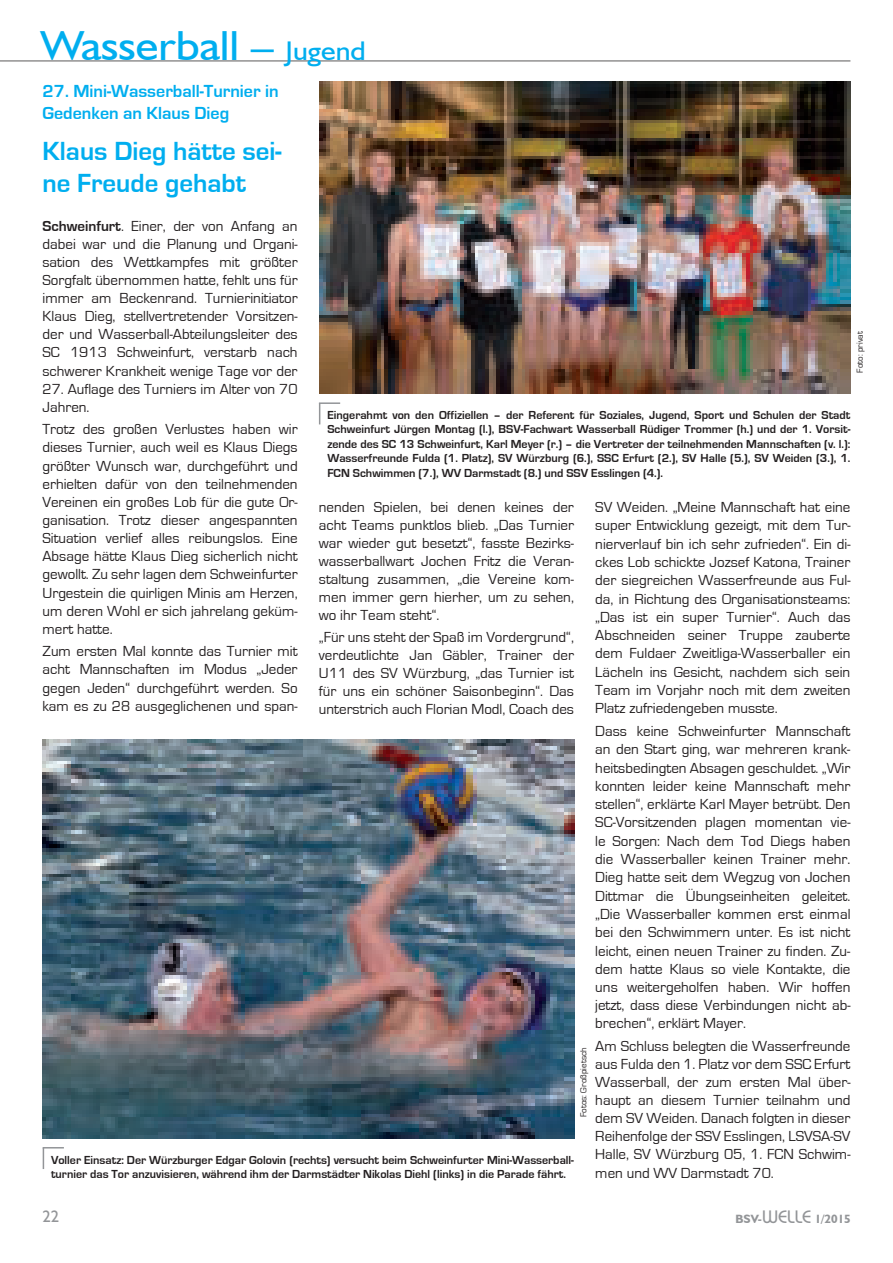
<style>
.page{position:relative;width:893px;height:1263px;background:#fff}
.page>*{position:absolute;margin:0;border:0;box-sizing:border-box;transform-origin:0 0}
.t1{font:42px "Humanist 521 BT";color:#00aeef;scale:1.1 1}
.t2{font:700 27px/32.4px "Eurostile";color:#00aeef}
.t3{font:700 18px/21.6px "Eurostile";color:#00aeef}
.t4{font:16.5px "Humanist 521 BT";color:#939598}
.t5{font:15px/18.3px "Eurostile";color:#231f20;text-align:justify}
.t6{font:700 12px/14.4px "Eurostile";color:#231f20}
.t7{font:700 12px "Humanist 521 BT";color:#939598}
.t8{font:9px "Eurostile";color:#231f20}
.s1{font-size:27px}
.s2{font-weight:700}
.s3{font-family:"Bauhaus IT Cby BT";font-weight:500;font-size:18px}
</style>
<div class="page">
<hr style="left:0;top:60px;width:850px;height:2px;background:#231f20">
<img style="left:319px;top:82px;width:531px;height:312px">
<img style="left:43px;top:740px;width:531px;height:398px">
<hr style="left:319px;top:402px;width:21px;height:2px;background:#939598">
<svg style="left:319px;top:404px;width:1px;height:20px"></svg>
<svg style="left:43px;top:1147px;width:21px;height:22px"></svg>
<h1 class="t1" style="left:41px;top:20px;width:297px">Wasserball – <span class="s1">Jugend</span></h1>
<p class="t3" style="left:43px;top:81px;width:238px">27. Mini-Wasserball-Turnier in<br>Gedenken an Klaus Dieg</p>
<h2 class="t2" style="left:43px;top:135px;width:241px">Klaus Dieg hätte sei&shy;ne Freude gehabt</h2>
<p class="t5" style="left:43px;top:218px;width:257px"><span class="s2">Schweinfurt</span>. Einer, der von Anfang an dabei war und die Planung und Organi&shy;sation des Wettkampfes mit größter Sorgfalt übernommen hatte, fehlt uns für immer am Beckenrand. Turnierinitiator Klaus Dieg, stellvertretender Vorsitzen&shy;der und Wasserball-Abteilungsleiter des SC 1913 Schweinfurt, verstarb nach schwerer Krankheit wenige Tage vor der</p>
<p class="t5" style="left:43px;top:380px;width:257px">27. Auflage des Turniers im Alter von 70<br>Jahren.</p>
<p class="t5" style="left:43px;top:420px;width:257px">Trotz des großen Verlustes haben wir dieses Turnier, auch weil es Klaus Diegs größter Wunsch war, durchgeführt und erhielten dafür von den teilnehmenden Vereinen ein großes Lob für die gute Or&shy;ganisation. Trotz dieser angespannten Situation verlief alles reibungslos. Eine Absage hätte Klaus Dieg sicherlich nicht gewollt. Zu sehr lagen dem Schweinfurter Urgestein die quirligen Minis am Herzen, um deren Wohl er sich jahrelang geküm&shy;mert hatte.</p>
<p class="t5" style="left:43px;top:643px;width:257px">Zum ersten Mal konnte das Turnier mit acht Mannschaften im Modus „Jeder gegen Jeden“ durchgeführt werden. So kam es zu 28 ausgeglichenen und span-</p>
<p class="t8" style="left:855px;top:373px;width:43px;rotate:-90deg">Foto: privat</p>
<p class="t6" style="left:327px;top:408px;width:524px;text-align:justify">Eingerahmt von den Offiziellen – der Referent für Soziales, Jugend, Sport und Schulen der Stadt Schweinfurt Jürgen Montag (l.), BSV-Fachwart Wasserball Rüdiger Trommer (h.) und der 1. Vorsit&shy;zende des SC 13 Schweinfurt, Karl Meyer (r.) – die Vertreter der teilnehmenden Mannschaften (v. l.):<br>Wasserfreunde Fulda (1. Platz), SV Würzburg (6.), SSC Erfurt (2.), SV Halle (5.), SV Weiden (3.), 1.<br>FCN Schwimmen (7.), WV Darmstadt (8.) und SSV Esslingen (4.).</p>
<p class="t5" style="left:319px;top:498px;width:257px">nenden Spielen, bei denen keines der acht Teams punktlos blieb. „Das Turnier war wieder gut besetzt“, fasste Bezirks&shy;wasserballwart Jochen Fritz die Veran&shy;staltung zusammen, „die Vereine kom&shy;men immer gern hierher, um zu sehen, wo ihr Team steht“.</p>
<p class="t5" style="left:319px;top:629px;width:257px">„Für uns steht der Spaß im Vordergrund“, verdeutlichte Jan Gäbler, Trainer der U11 des SV Würzburg, „das Turnier ist für uns ein schöner Saisonbeginn“. Das unterstrich auch Florian Modl, Coach des</p>
<p class="t5" style="left:595px;top:498px;width:257px">SV Weiden. „Meine Mannschaft hat eine super Entwicklung gezeigt, mit dem Tur&shy;nierverlauf bin ich sehr zufrieden“. Ein di&shy;ckes Lob schickte Jozsef Katona, Trainer der siegreichen Wasserfreunde aus Ful&shy;da, in Richtung des Organisationsteams: „Das ist ein super Turnier“. Auch das Abschneiden seiner Truppe zauberte dem Fuldaer Zweitliga-Wasserballer ein Lächeln ins Gesicht, nachdem sich sein Team im Vorjahr noch mit dem zweiten Platz zufriedengeben musste.</p>
<p class="t5" style="left:595px;top:722px;width:257px">Dass keine Schweinfurter Mannschaft an den Start ging, war mehreren krank&shy;heitsbedingten Absagen geschuldet. „Wir konnten leider keine Mannschaft mehr stellen“, erklärte Karl Mayer betrübt. Den SC-Vorsitzenden plagen momentan vie&shy;le Sorgen: Nach dem Tod Diegs haben die Wasserballer keinen Trainer mehr.<br>Dieg hatte seit dem Wegzug von Jochen Dittmar die Übungseinheiten geleitet. „Die Wasserballer kommen erst einmal bei den Schwimmern unter. Es ist nicht leicht, einen neuen Trainer zu finden. Zu&shy;dem hatte Klaus so viele Kontakte, die uns weitergeholfen haben. Wir hoffen jetzt, dass diese Verbindungen nicht ab&shy;brechen“, erklärt Mayer.</p>
<p class="t5" style="left:595px;top:1037px;width:257px">Am Schluss belegten die Wasserfreunde aus Fulda den 1. Platz vor dem SSC Er furt Wasserball, der zum ersten Mal über&shy;haupt an diesem Turnier teilnahm und dem SV Weiden. Danach folgten in dieser Reihenfolge der SSV Esslingen, LSVSA-SV Halle, SV Würzburg 05, 1. FCN Schwim&shy;men und WV Darmstadt 70.</p>
<p class="t8" style="left:579px;top:1117px;width:72px;rotate:-90deg">Fotos: Großpietsch</p>
<p class="t6" style="left:51px;top:1152px;width:524px">Voller Einsatz: Der Würzburger Edgar Golovin (rechts) versucht beim Schweinfurter Mini-Wasserball&shy;turnier das Tor anzuvisieren, während ihm der Darmstädter Nikolas Diehl (links) in die Parade fährt.</p>
<p class="t4" style="left:43px;top:1206px;width:18px">22</p>
<p class="t7" style="left:735px;top:1212px;width:117px">bsv-<span class="s3">WELLE</span> 1/2015</p>
</div>
